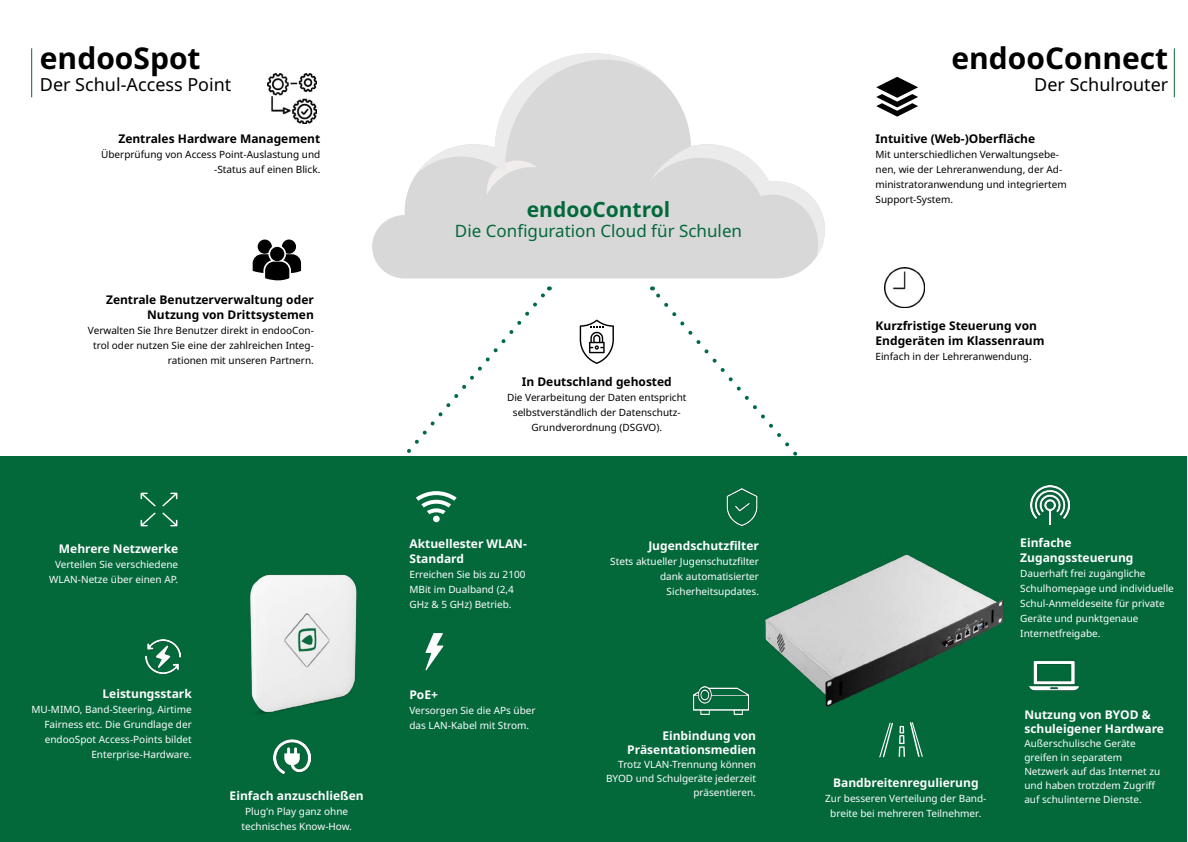
<style>
.page{position:relative;width:1188px;height:842px;background:#fff}
.page>*{position:absolute;margin:0;border:0;box-sizing:border-box;transform-origin:0 0}
.t1{font:700 30px "Noto Sans";color:#010101}
.t2{font:700 21px "Noto Sans";color:#03693b}
.t3{font:18px "Noto Sans";color:#010101}
.t4{font:17px "Noto Sans";color:#03693b}
.t5{font:700 12px/15px "Noto Sans";color:#000;text-align:right}
.t6{font:700 12px/14px "Noto Sans";color:#fdfdfd}
.t7{font:700 12px/15px "Noto Sans";color:#fff}
.t8{font:10px/15px "Noto Sans";color:#fdfdfd}
.t9{font:10px/15px "Noto Sans";color:#000;text-align:right}
.t10{font:10px/15px "Noto Sans";color:#fff}
</style>
<div class="page">
<div style="left:0;top:456px;width:1186px;height:386px;background:#03693b"></div>
<img style="left:1030px;top:486px;width:39px;height:38px">
<svg style="left:141px;top:513px;width:15px;height:13px"></svg>
<svg style="left:162px;top:513px;width:15px;height:13px"></svg>
<svg style="left:141px;top:493px;width:15px;height:13px"></svg>
<svg style="left:162px;top:493px;width:15px;height:13px"></svg>
<svg style="left:425px;top:633px;width:18px;height:37px"></svg>
<svg style="left:879px;top:722px;width:44px;height:35px"></svg>
<img style="left:765px;top:554px;width:239px;height:153px">
<svg style="left:372px;top:175px;width:444px;height:103px;fill:#d8d8d8"></svg>
<svg style="left:416px;top:53px;width:409px;height:204px"></svg>
<img style="left:1029px;top:661px;width:50px;height:30px">
<img style="left:274px;top:739px;width:37px;height:35px">
<img style="left:146px;top:639px;width:34px;height:35px">
<svg style="left:407px;top:287px;width:144px;height:236px"></svg>
<svg style="left:650px;top:287px;width:148px;height:202px"></svg>
<img style="left:267px;top:73px;width:50px;height:50px">
<svg style="left:253px;top:240px;width:48px;height:40px"></svg>
<svg style="left:580px;top:320px;width:34px;height:44px"></svg>
<svg style="left:876px;top:77px;width:42px;height:40px"></svg>
<img style="left:726px;top:489px;width:32px;height:37px">
<img style="left:885px;top:268px;width:39px;height:39px">
<img style="left:693px;top:687px;width:55px;height:27px">
<hr style="left:31px;top:48px;width:1px;height:49px;background:#03693b">
<hr style="left:1174px;top:48px;width:1px;height:49px;background:#03693b">
<img style="left:250px;top:574px;width:107px;height:140px">
<h1 class="t1" style="left:40px;top:37px;width:162px">endooSpot</h1>
<h3 class="t3" style="left:40px;top:71px;width:193px">Der Schul-Access Point</h3>
<p class="t5" style="left:118px;top:132px;width:203px">Zentrales Hardware Management</p>
<p class="t9" style="left:101px;top:147px;width:221px">Überprüfung von Access Point-Auslastung und -Status auf einen Blick.</p>
<p class="t5" style="left:106px;top:292px;width:209px">Zentrale Benutzerverwaltung oder<br>Nutzung von Drittsystemen</p>
<p class="t9" style="left:88px;top:323px;width:227px">Verwalten Sie Ihre Benutzer direkt in endooCon&shy;trol oder nutzen Sie eine der zahlreichen Integ&shy;rationen mit unseren Partnern.</p>
<p class="t6" style="left:59px;top:542px;width:121px">Mehrere Netzwerke</p>
<p class="t8" style="left:49px;top:557px;width:130px;text-align:center">Verteilen Sie verschiedene<br>WLAN-Netze über einen AP.</p>
<h2 class="t2" style="left:527px;top:194px;width:145px">endooControl</h2>
<h3 class="t4" style="left:455px;top:219px;width:289px">Die Configuration Cloud für Schulen</h3>
<p class="t5" style="left:522px;top:374px;width:152px">In Deutschland gehosted</p>
<p class="t9" style="left:507px;top:390px;width:181px;text-align:center">Die Verarbeitung der Daten entspricht selbstverständlich der Datenschutz-<br>Grundverordnung (DSGVO).</p>
<p class="t6" style="left:409px;top:536px;width:119px;line-height:15px">Aktuellester WLAN-<br>Standard</p>
<p class="t8" style="left:409px;top:567px;width:118px">Erreichen Sie bis zu 2100<br>MBit im Dualband (2,4<br>GHz &amp; 5 GHz) Betrieb.</p>
<p class="t7" style="left:648px;top:539px;width:112px">Jugendschutzfilter</p>
<p class="t10" style="left:610px;top:554px;width:150px;text-align:right">Stets aktueller Jugenschutzfilter dank automatisierter<br>Sicherheitsupdates.</p>
<h1 class="t1" style="left:951px;top:37px;width:218px">endooConnect</h1>
<h3 class="t3" style="left:1034px;top:71px;width:135px">Der Schulrouter</h3>
<p class="t5" style="left:875px;top:131px;width:161px">Intuitive (Web-)Oberfläche</p>
<p class="t9" style="left:875px;top:147px;width:193px;text-align:left">Mit unterschiedlichen Verwaltungsebe&shy;nen, wie der Lehreranwendung, der Ad&shy;ministratoranwendung und integriertem Support-System.</p>
<p class="t5" style="left:875px;top:319px;width:171px;text-align:left">Kurzfristige Steuerung von<br>Endgeräten im Klassenraum</p>
<p class="t9" style="left:875px;top:349px;width:158px">Einfach in der Lehreranwendung.</p>
<p class="t7" style="left:1020px;top:535px;width:115px">Einfache<br>Zugangssteuerung</p>
<p class="t10" style="left:1020px;top:566px;width:155px">Dauerhaft frei zugängliche<br>Schulhomepage und individuelle<br>Schul-Anmeldeseite für private<br>Geräte und punktgenaue<br>Internetfreigabe.</p>
<p class="t6" style="left:102px;top:687px;width:91px">Leistungsstark</p>
<p class="t8" style="left:31px;top:702px;width:162px;text-align:right">MU-MIMO, Band-Steering, Airtime<br>Fairness etc. Die Grundlage der endooSpot Access-Points bildet<br>Enterprise-Hardware.</p>
<p class="t6" style="left:409px;top:688px;width:30px">PoE+</p>
<p class="t8" style="left:409px;top:703px;width:128px">Versorgen Sie die APs über das LAN-Kabel mit Strom.</p>
<p class="t6" style="left:1024px;top:708px;width:141px">Nutzung von BYOD &amp; schuleigener Hardware</p>
<p class="t8" style="left:1024px;top:737px;width:137px;line-height:14px">Außerschulische Geräte greifen in separatem<br>Netzwerk auf das Internet zu und haben trotzdem Zugriff</p>
<p class="t6" style="left:627px;top:729px;width:130px;text-align:right">Einbindung von<br>Präsentationsmedien</p>
<p class="t8" style="left:606px;top:758px;width:151px;line-height:14px;text-align:right">Trotz VLAN-Trennung können<br>BYOD und Schulgeräte jederzeit präsentieren.</p>
<p class="t6" style="left:833px;top:776px;width:147px">Bandbreitenregulierung</p>
<p class="t8" style="left:825px;top:791px;width:163px;text-align:center">Zur besseren Verteilung der Band&shy;breite bei mehreren Teilnehmer.</p>
<p class="t6" style="left:230px;top:789px;width:136px">Einfach anzuschließen</p>
<p class="t8" style="left:1024px;top:792px;width:119px">auf schulinterne Dienste.</p>
<p class="t8" style="left:241px;top:804px;width:112px;text-align:center">Plug'n Play ganz ohne technisches Know-How.</p>
</div>
